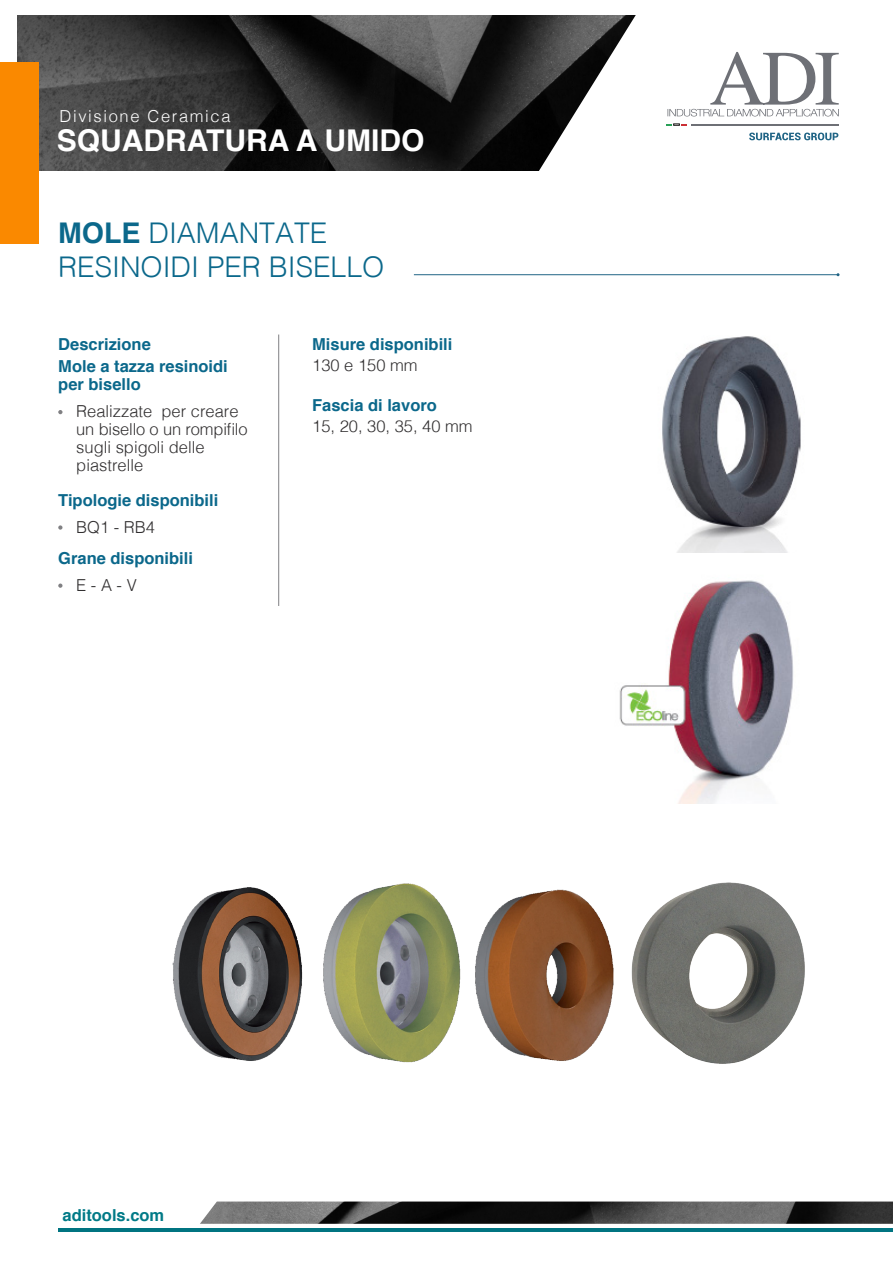
<style>
.page{position:relative;width:893px;height:1263px;background:#fff}
.page>*{position:absolute;margin:0;border:0;box-sizing:border-box;transform-origin:0 0}
.t1{font:700 30px "Helvetica";color:#fff}
.t2{font:300 28.5px "Helvetica";color:#0b688b}
.t3{font:700 16.5px/18px "Helvetica";color:#0b688b}
.t4{font:300 16.5px/18px "Helvetica";color:#312f30}
.t5{font:300 16.5px "Helvetica";letter-spacing:.1em;color:#fff}
.t6{font:700 16.5px "Helvetica";color:#007a87}
.s1{font-weight:700}
</style>
<div class="page">
<img style="left:662px;top:336px;width:139px;height:217px">
<svg style="left:58px;top:410px;width:5px;height:4px"></svg>
<svg style="left:58px;top:525px;width:5px;height:5px"></svg>
<svg style="left:58px;top:583px;width:5px;height:5px"></svg>
<hr style="left:278px;top:334px;width:1px;height:272px;background:#808083">
<hr style="left:414px;top:274px;width:424px;height:1px;background:#216586">
<img style="left:619px;top:580px;width:174px;height:224px">
<img style="left:631px;top:882px;width:174px;height:182px">
<img style="left:172px;top:887px;width:131px;height:174px">
<img style="left:323px;top:883px;width:138px;height:180px">
<img style="left:475px;top:889px;width:139px;height:172px">
<img style="left:17px;top:16px;width:522px;height:154px">
<img style="left:200px;top:1201px;width:693px;height:23px">
<svg style="left:539px;top:15px;width:300px;height:156px"></svg>
<hr style="left:691px;top:124px;width:148px;height:1px;background:#6e7076">
<svg style="left:666px;top:124px;width:20px;height:1px"></svg>
<svg style="left:749px;top:133px;width:89px;height:7px"></svg>
<svg style="left:667px;top:52px;width:172px;height:64px"></svg>
<hr style="left:58px;top:1228px;width:835px;height:3px;background:#007481">
<div style="left:0;top:62px;width:38px;height:182px;background:#fa8900"></div>
<p class="t5" style="left:60px;top:102px;width:173px">Divisione Ceramica</p>
<p class="t1" style="left:57px;top:117px;width:369px">SQUADRATURA A UMIDO</p>
<p class="t2" style="left:58px;top:208px;width:271px"><span class="s1">MOLE</span> DIAMANTATE</p>
<p class="t2" style="left:58px;top:243px;width:328px">RESINOIDI PER BISELLO</p>
<p class="t3" style="left:58px;top:335px;width:94px">Descrizione</p>
<p class="t3" style="left:58px;top:358px;width:171px">Mole a tazza resinoidi per bisello</p>
<p class="t4" style="left:76px;top:401px;width:173px">Realizzate per creare un bisello o un rompifilo sugli spigoli delle piastrelle</p>
<p class="t3" style="left:58px;top:491px;width:162px">Tipologie disponibili</p>
<p class="t4" style="left:76px;top:517px;width:80px">BQ1 - RB4</p>
<p class="t3" style="left:58px;top:549px;width:136px">Grane disponibili</p>
<p class="t4" style="left:76px;top:575px;width:62px">E - A - V</p>
<p class="t3" style="left:312px;top:335px;width:142px">Misure disponibili</p>
<p class="t4" style="left:312px;top:355px;width:107px">130 e 150 mm</p>
<p class="t3" style="left:312px;top:396px;width:126px">Fascia di lavoro</p>
<p class="t4" style="left:312px;top:415px;width:162px">15, 20, 30, 35, 40 mm</p>
<p class="t6" style="left:63px;top:1202px;width:103px">aditools.com</p>
</div>
